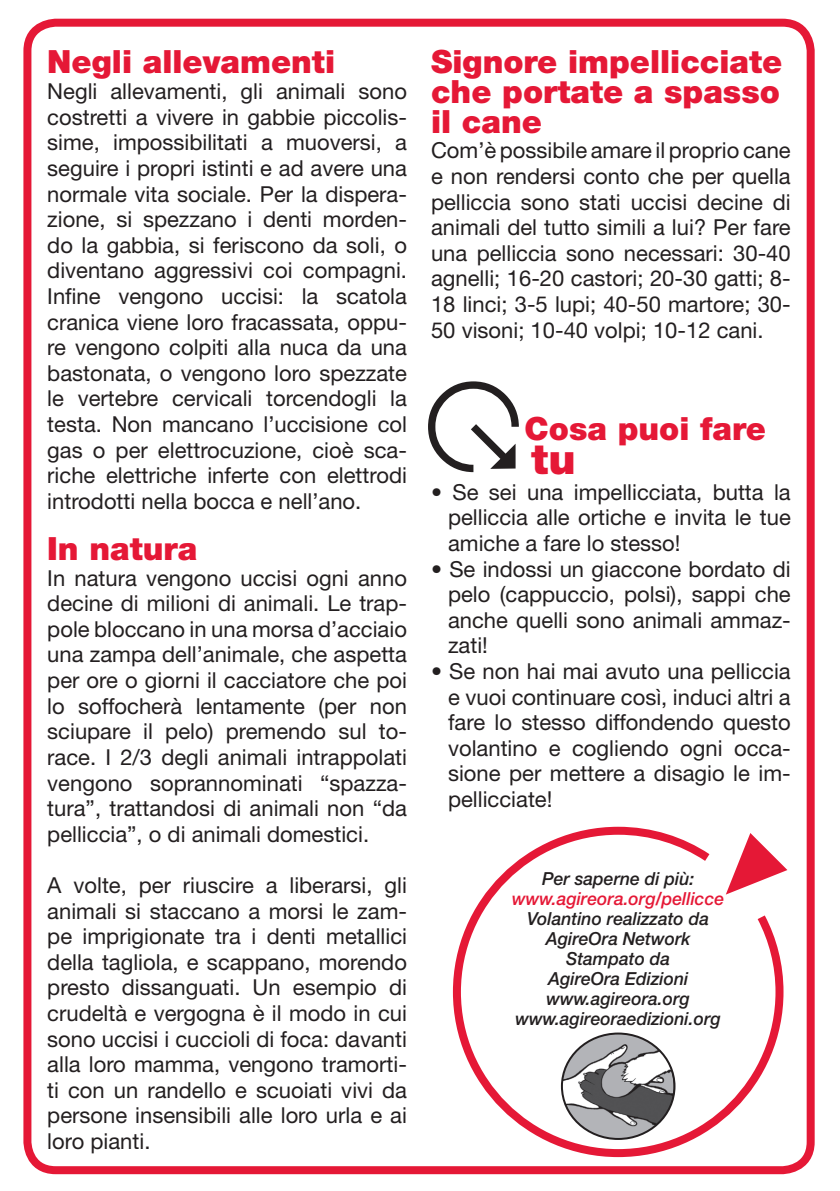
<style>
.page{position:relative;width:840px;height:1191px;background:#fff}
.page>*{position:absolute;margin:0;border:0;box-sizing:border-box;transform-origin:0 0}
.t1{font:900 42px "Helvetica Neue";color:#e51836}
.t2{font:900 32px/30px "Helvetica Neue";color:#e51836;text-align:justify}
.t3{font:22px/25.6px "Helvetica Neue";color:#231f20;text-align:justify}
.t4{font:italic 500 18px/20px "Helvetica Neue";color:#231f20;text-align:center}
.t5{font:italic 500 18px "Helvetica Neue";color:#e51836}
</style>
<div class="page">
<div style="left:23px;top:19px;width:791px;height:1155px;border:8px solid #e51836;border-radius:28px"></div>
<svg style="left:428px;top:381px;width:90px;height:91px"></svg>
<svg style="left:452px;top:826px;width:335px;height:332px"></svg>
<h2 class="t2" style="left:47px;top:47px;width:289px">Negli allevamenti</h2>
<p class="t3" style="left:47px;top:78px;width:361px">Negli allevamenti, gli animali sono costretti a vivere in gabbie piccolis&shy;sime, impossibilitati a muoversi, a seguire i propri istinti e ad avere una normale vita sociale. Per la dispera&shy;zione, si spezzano i denti morden&shy;do la gabbia, si feriscono da soli, o diventano aggressivi coi compagni.<br>Infine vengono uccisi: la scatola cranica viene loro fracassata, oppu&shy;re vengono colpiti alla nuca da una bastonata, o vengono loro spezzate le vertebre cervicali torcendogli la testa. Non mancano l’uccisione col gas o per elettrocuzione, cioè sca&shy;riche elettriche inferte con elettrodi introdotti nella bocca e nell’ano.</p>
<h2 class="t2" style="left:47px;top:533px;width:151px">In natura</h2>
<p class="t3" style="left:47px;top:564px;width:361px">In natura vengono uccisi ogni anno decine di milioni di animali. Le trap&shy;pole bloccano in una morsa d’acciaio una zampa dell’animale, che aspetta per ore o giorni il cacciatore che poi lo soffocherà lentamente (per non sciupare il pelo) premendo sul to&shy;race. I 2/3 degli animali intrappolati vengono soprannominati “spazza&shy;tura”, trattandosi di animali non “da pelliccia”, o di animali domestici.</p>
<p class="t3" style="left:47px;top:872px;width:361px">A volte, per riuscire a liberarsi, gli animali si staccano a morsi le zam&shy;pe imprigionate tra i denti metallici della tagliola, e scappano, morendo presto dissanguati. Un esempio di crudeltà e vergogna è il modo in cui sono uccisi i cuccioli di foca: davanti alla loro mamma, vengono tramorti&shy;ti con un randello e scuoiati vivi da persone insensibili alle loro urla e ai loro pianti.</p>
<h2 class="t2" style="left:431px;top:46px;width:352px">Signore impellicciate che portate a spasso il cane</h2>
<p class="t3" style="left:431px;top:137px;width:361px">Com’è possibile amare il proprio cane e non rendersi conto che per quella pelliccia sono stati uccisi decine di animali del tutto simili a lui? Per fare una pelliccia sono necessari: 30-40 agnelli; 16-20 castori; 20-30 gatti; 8- 18 linci; 3-5 lupi; 40-50 martore; 30- 50 visoni; 10-40 volpi; 10-12 cani.</p>
<h2 class="t2" style="left:524px;top:413px;width:243px">Cosa puoi fare</h2>
<h1 class="t1" style="left:531px;top:434px;width:46px">tu</h1>
<p class="t3" style="left:448px;top:479px;width:344px;text-indent:-17px">• Se sei una impellicciata, butta la pelliccia alle ortiche e invita le tue amiche a fare lo stesso!</p>
<p class="t3" style="left:448px;top:555px;width:344px;text-indent:-17px">• Se indossi un giaccone bordato di pelo (cappuccio, polsi), sappi che anche quelli sono animali ammaz&shy;zati!</p>
<p class="t3" style="left:448px;top:658px;width:344px;text-indent:-17px">• Se non hai mai avuto una pelliccia e vuoi continuare così, induci altri a fare lo stesso diffondendo questo volantino e cogliendo ogni occa&shy;sione per mettere a disagio le im&shy;pellicciate!</p>
<p class="t4" style="left:542px;top:868px;width:154px">Per saperne di più:</p>
<p class="t5" style="left:512px;top:887px;width:213px">www.agireora.org/pellicce</p>
<p class="t4" style="left:515px;top:908px;width:207px">Volantino realizzato da<br>AgireOra Network<br>Stampato da<br>AgireOra Edizioni www.agireora.org www.agireoraedizioni.org</p>
</div>
